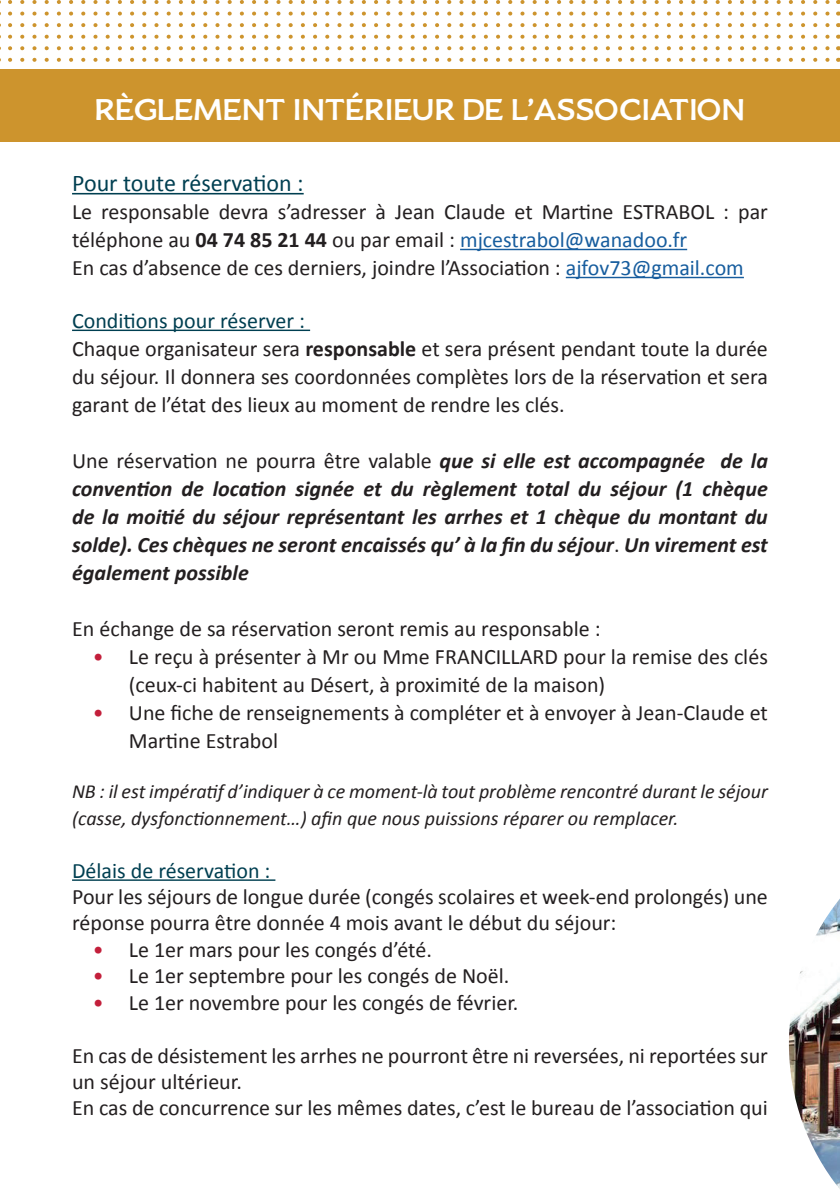
<style>
.page{position:relative;width:840px;height:1191px;background:#fff}
.page>*{position:absolute;margin:0;border:0;box-sizing:border-box;transform-origin:0 0}
.t1{font:700 32px "Boucherie Flared";color:#fff}
.t2{font:24px "Calibri";color:#003f51}
.t3{font:22px/28px "Calibri";color:#231f20}
.t4{font:italic 700 22px/28px "Calibri";color:#231f20;text-align:justify}
.t5{font:22px "Calibri";color:#003f51}
.t6{font:italic 20px/26.4px "Calibri";color:#231f20}
.s1{font-weight:700}
.s2{color:#175d9e}
.s3{color:#003f51}
.s4{font-weight:400;font-style:normal}
.s5{color:#c31f3b}
</style>
<div class="page">
<hr style="left:72px;top:193px;width:231px;height:1px;background:#003f51">
<hr style="left:460px;top:249px;width:226px;height:1px;background:#175d9e">
<hr style="left:565px;top:277px;width:178px;height:1px;background:#175d9e">
<hr style="left:72px;top:329px;width:238px;height:2px;background:#003f51">
<hr style="left:72px;top:879px;width:203px;height:2px;background:#003f51">
<div style="left:0;top:69px;width:839px;height:73px;background:#cd942d"></div>
<img style="left:788px;top:900px;width:51px;height:288px">
<svg style="left:10px;top:0;width:820px;height:4px"></svg>
<svg style="left:10px;top:23px;width:820px;height:4px"></svg>
<svg style="left:10px;top:58px;width:820px;height:4px"></svg>
<svg style="left:10px;top:12px;width:820px;height:4px"></svg>
<svg style="left:10px;top:46px;width:820px;height:4px"></svg>
<svg style="left:10px;top:35px;width:820px;height:4px"></svg>
<h1 class="t1" style="left:95px;top:90px;width:651px">RÈGLEMENT INTÉRIEUR DE L’ASSOCIATION</h1>
<p class="t2" style="left:72px;top:166px;width:233px">Pour toute réservation :</p>
<p class="t3" style="left:72px;top:197px;width:697px">Le responsable devra s’adresser à Jean Claude et Martine ESTRABOL : par téléphone au <span class="s1">04 74 85 21 44</span> ou par email : <span class="s2">mjcestrabol@wanadoo.fr<br></span>En cas d’absence de ces derniers, joindre l’Association : <span class="s2">ajfov73@gmail.com</span></p>
<p class="t3" style="left:72px;top:306px;width:697px"><span class="s3">Conditions pour réserver :<br></span>Chaque organisateur sera <span class="s1">responsable</span> et sera présent pendant toute la durée du séjour. Il donnera ses coordonnées complètes lors de la réservation et sera garant de l’état des lieux au moment de rendre les clés.</p>
<p class="t4" style="left:72px;top:446px;width:697px"><span class="s4">Une réservation ne pourra être valable</span> que si elle est accompagnée de la convention de location signée et du règlement total du séjour (1 chèque de la moitié du séjour représentant les arrhes et 1 chèque du montant du solde). Ces chèques ne seront encaissés qu’ à la fin du séjour<span class="s4">.</span> Un virement est également possible</p>
<p class="t3" style="left:72px;top:614px;width:529px">En échange de sa réservation seront remis au responsable :</p>
<p class="t3" style="left:129px;top:642px;width:640px;text-indent:-36px"><span class="s5">•</span> Le reçu à présenter à Mr ou Mme FRANCILLARD pour la remise des clés (ceux-ci habitent au Désert, à proximité de la maison)</p>
<p class="t3" style="left:129px;top:698px;width:640px;text-indent:-36px"><span class="s5">•</span> Une fiche de renseignements à compléter et à envoyer à Jean-Claude et<br>Martine Estrabol</p>
<p class="t6" style="left:72px;top:777px;width:697px">NB : il est impératif d’indiquer à ce moment-là tout problème rencontré durant le séjour (casse, dysfonctionnement…) afin que nous puissions réparer ou remplacer.</p>
<p class="t5" style="left:72px;top:855px;width:200px">Délais de réservation :</p>
<p class="t3" style="left:72px;top:883px;width:697px;line-height:26.4px">Pour les séjours de longue durée (congés scolaires et week-end prolongés) une réponse pourra être donnée 4 mois avant le début du séjour:</p>
<p class="t3" style="left:93px;top:935px;width:340px"><span class="s5">•</span> Le 1er mars pour les congés d’été.</p>
<p class="t3" style="left:93px;top:961px;width:418px"><span class="s5">•</span> Le 1er septembre pour les congés de Noël.</p>
<p class="t3" style="left:93px;top:987px;width:427px"><span class="s5">•</span> Le 1er novembre pour les congés de février.</p>
<p class="t3" style="left:72px;top:1041px;width:697px;line-height:26.4px">En cas de désistement les arrhes ne pourront être ni reversées, ni reportées sur un séjour ultérieur.<br>En cas de concurrence sur les mêmes dates, c’est le bureau de l’association qui</p>
</div>
